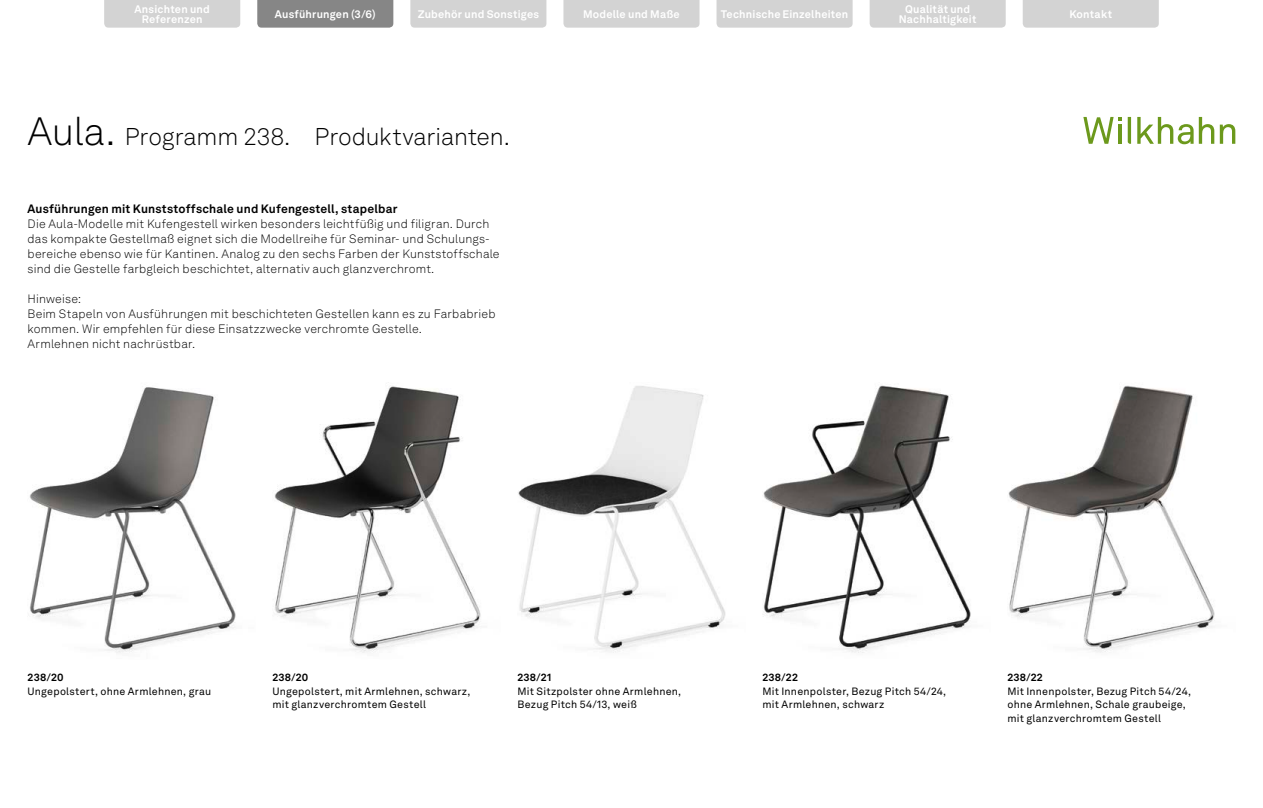
<style>
.page{position:relative;width:1263px;height:808px;background:#fff}
.page>*{position:absolute;margin:0;border:0;box-sizing:border-box;transform-origin:0 0}
.t1{font:300 24px "Akkurat LL";letter-spacing:-.005em;color:#000}
.t2{font:300 12px/15px "Akkurat LL";letter-spacing:.015em;color:#000}
.t3{font:700 12px "Akkurat LL";letter-spacing:.015em;color:#000}
.t4{font:700 10.8px/10.5px "Akkurat LL";letter-spacing:.02em;color:#fff;text-align:center}
.t5{font:10.5px/13.5px "Akkurat LL";letter-spacing:.02em;color:#000}
.t6{font:700 10.5px "Akkurat LL";letter-spacing:.02em;color:#000}
.s1{font-size:39px}
</style>
<div class="page">
<img style="left:29px;top:387px;width:207px;height:266px">
<img style="left:274px;top:386px;width:207px;height:267px">
<img style="left:518px;top:386px;width:208px;height:267px">
<img style="left:763px;top:385px;width:208px;height:268px">
<img style="left:1008px;top:385px;width:207px;height:268px">
<div style="left:104px;top:0;width:136px;height:28px;background:#d3d3d3"></div>
<div style="left:716px;top:0;width:137px;height:28px;background:#d3d3d3"></div>
<div style="left:563px;top:0;width:136px;height:28px;background:#d3d3d3"></div>
<div style="left:410px;top:0;width:136px;height:28px;background:#d3d3d3"></div>
<div style="left:1023px;top:0;width:136px;height:28px;background:#d3d3d3"></div>
<div style="left:870px;top:0;width:136px;height:28px;background:#d3d3d3"></div>
<div style="left:257px;top:0;width:136px;height:28px;background:#868686"></div>
<svg style="left:1083px;top:117px;width:39px;height:27px"></svg>
<hr style="left:1118px;top:125px;width:3px;height:19px;background:#6c991c">
<svg style="left:1128px;top:117px;width:3px;height:27px"></svg>
<svg style="left:1137px;top:117px;width:56px;height:27px"></svg>
<svg style="left:1199px;top:117px;width:15px;height:27px"></svg>
<svg style="left:1220px;top:124px;width:15px;height:20px"></svg>
<p class="t4" style="left:134px;top:3px;width:77px">Ansichten und<br>Referenzen</p>
<p class="t4" style="left:418px;top:8px;width:123px">Zubehör und Sonstiges</p>
<p class="t4" style="left:583px;top:8px;width:98px">Modelle und Maße</p>
<p class="t4" style="left:721px;top:8px;width:129px">Technische Einzelheiten</p>
<p class="t4" style="left:1069px;top:8px;width:44px">Kontakt</p>
<p class="t4" style="left:899px;top:3px;width:79px">Qualität und<br>Nachhaltigkeit</p>
<p class="t4" style="left:275px;top:8px;width:102px">Ausführungen (3/6)</p>
<h1 class="t1" style="left:28px;top:119px;width:484px"><span class="s1">Aula.</span> Programm 238. Produktvarianten.</h1>
<p class="t3" style="left:28px;top:200px;width:371px">Ausführungen mit Kunststoffschale und Kufengestell, stapelbar</p>
<p class="t2" style="left:28px;top:216px;width:473px">Die Aula-Modelle mit Kufengestell wirken besonders leichtfüßig und filigran. Durch das kompakte Gestellmaß eignet sich die Modellreihe für Seminar- und Schulungs&shy;bereiche ebenso wie für Kantinen. Analog zu den sechs Farben der Kunststoffschale sind die Gestelle farbgleich beschichtet, alternativ auch glanzverchromt.</p>
<p class="t2" style="left:28px;top:291px;width:469px">Hinweise:<br>Beim Stapeln von Ausführungen mit beschichteten Gestellen kann es zu Farbabrieb kommen. Wir empfehlen für diese Einsatzzwecke verchromte Gestelle.<br>Armlehnen nicht nachrüstbar.</p>
<p class="t6" style="left:28px;top:669px;width:37px">238/20</p>
<p class="t5" style="left:28px;top:684px;width:185px">Ungepolstert, ohne Armlehnen, grau</p>
<p class="t6" style="left:272px;top:669px;width:37px">238/20</p>
<p class="t5" style="left:272px;top:684px;width:199px">Ungepolstert, mit Armlehnen, schwarz, mit glanzverchromtem Gestell</p>
<p class="t6" style="left:517px;top:669px;width:35px">238/21</p>
<p class="t5" style="left:517px;top:684px;width:165px">Mit Sitzpolster ohne Armlehnen,<br>Bezug Pitch 54/13, weiß</p>
<p class="t6" style="left:762px;top:669px;width:37px">238/22</p>
<p class="t5" style="left:762px;top:684px;width:185px">Mit Innenpolster, Bezug Pitch 54/24, mit Armlehnen, schwarz</p>
<p class="t6" style="left:1007px;top:669px;width:37px">238/22</p>
<p class="t5" style="left:1007px;top:684px;width:185px">Mit Innenpolster, Bezug Pitch 54/24, ohne Armlehnen, Schale graubeige, mit glanzverchromtem Gestell</p>
</div>
